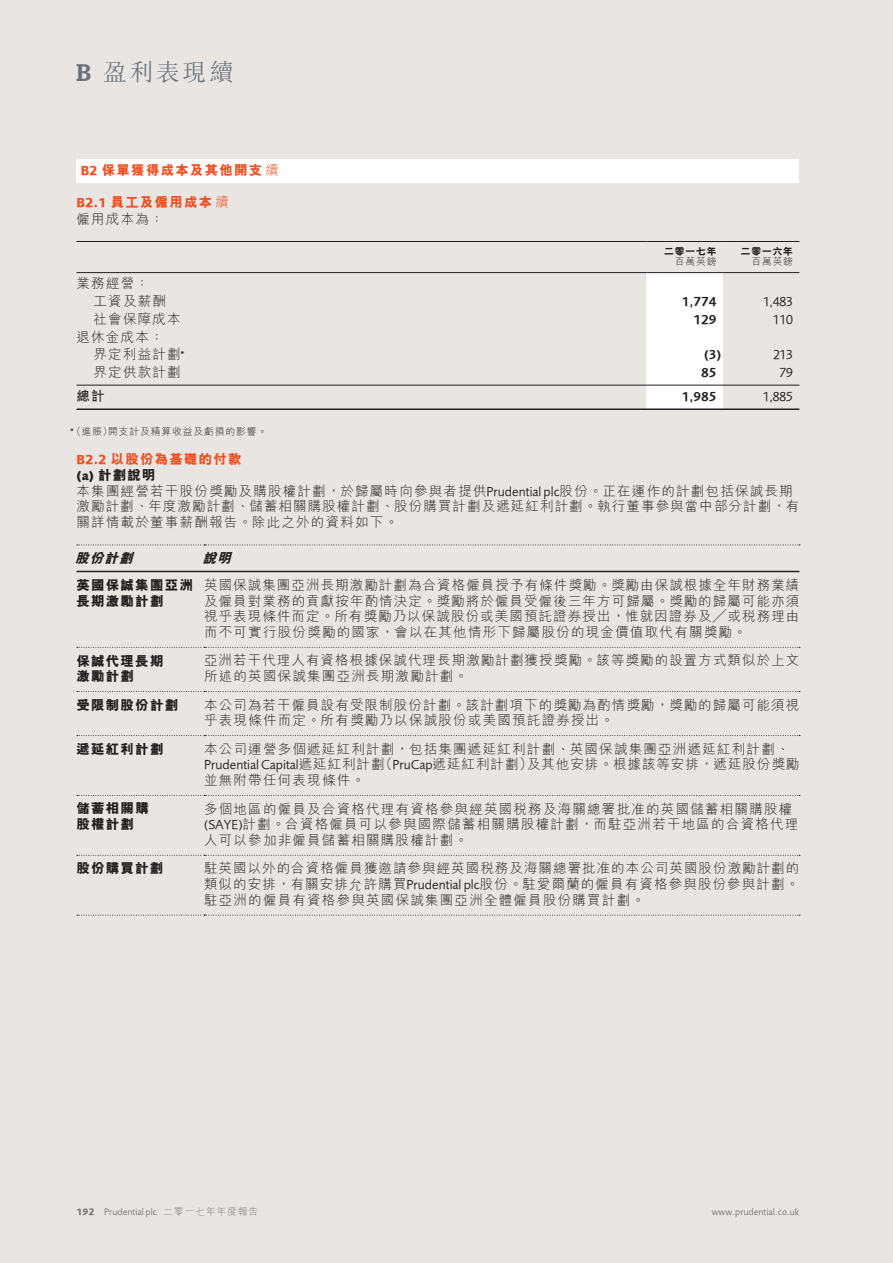
<style>
.page{position:relative;width:893px;height:1263px;background:#e9e5e3}
.page>*{position:absolute;margin:0;border:0;box-sizing:border-box;transform-origin:0 0}
.t1{font:24px "M Sung HK Light E Ten B5 H";letter-spacing:.1em;color:#6a737b}
.t2{font:13.5px/15.8px "M Hei HK Light E Ten B5 H";letter-spacing:.09em;color:#231f20}
.t3{font:13.5px/15.8px "M Hei HK Xbold E Ten B5 H";letter-spacing:.09em;color:#231f20}
.t4{font:13.5px/15.8px "M Hei HK Xbold E Ten B5 H";letter-spacing:.09em;color:#f05123}
.t5{font:600 13.5px "Pru Sans Normal";letter-spacing:-.01em;color:#231f20}
.t6{font:13.5px "Pru Sans Normal";letter-spacing:-.01em;color:#231f20}
.t7{font:italic 13.5px "M Hei HK Xbold E Ten B5 H";color:#231f20}
.t8{font:13.5px "M Hei HK Bold E Ten B5 H";color:#231f20}
.t9{font:9.75px "Pru Sans Normal";color:#77787b}
.t10{font:9.75px "M Hei HK Light E Ten B5 H";letter-spacing:.09em;color:#231f20}
.t11{font:9.75px "M Hei HK Xbold E Ten B5 H";letter-spacing:.09em;color:#231f20}
.s1{font-family:"Stag";font-weight:500}
.s2{font-family:"Pru Sans Extra";font-weight:700}
.s3{font-family:"M Hei HK Light E Ten B5 H"}
.s4{font-family:"Pru Sans Normal";font-size:10.5px}
.s5{font-family:"Pru Sans Normal"}
.s6{font-family:"Pru Sans Extra";font-weight:700;color:#231f20}
.s7{color:#231f20}
</style>
<div class="page">
<div style="left:646px;top:274px;width:77px;height:134px;background:#fff"></div>
<hr style="left:646px;top:241px;width:77px;height:1px;background:#231f20">
<hr style="left:646px;top:272px;width:77px;height:1px;background:#231f20">
<hr style="left:77px;top:241px;width:569px;height:1px;background:#231f20">
<hr style="left:723px;top:241px;width:76px;height:1px;background:#231f20">
<hr style="left:77px;top:272px;width:569px;height:1px;background:#231f20">
<hr style="left:723px;top:272px;width:76px;height:1px;background:#231f20">
<hr style="left:77px;top:385px;width:722px;height:1px;background:#231f20">
<hr style="left:77px;top:408px;width:722px;height:2px;background:#231f20">
<svg style="left:77px;top:647px;width:723px;height:1px"></svg>
<svg style="left:77px;top:691px;width:723px;height:1px"></svg>
<svg style="left:77px;top:735px;width:723px;height:1px"></svg>
<svg style="left:77px;top:795px;width:723px;height:1px"></svg>
<svg style="left:77px;top:855px;width:723px;height:1px"></svg>
<svg style="left:77px;top:915px;width:723px;height:1px"></svg>
<svg style="left:77px;top:545px;width:723px;height:1px"></svg>
<hr style="left:77px;top:571px;width:722px;height:1px;background:#231f20">
<div style="left:77px;top:159px;width:722px;height:24px;background:#fff"></div>
<h1 class="t1" style="left:77px;top:63px;width:159px"><span class="s1">B</span> 盈利表現續</h1>
<p class="t4" style="left:81px;top:164px;width:200px"><span class="s2">B2</span> 保單獲得成本及其他開支<span class="s3">續</span></p>
<p class="t4" style="left:77px;top:195px;width:154px"><span class="s2">B2.1</span> 員工及僱用成本<span class="s3">續</span></p>
<p class="t2" style="left:77px;top:213px;width:89px">僱用成本為：</p>
<p class="t2" style="left:94px;top:276px;width:74px;line-height:17.7px;text-indent:-17px">業務經營：<br>工資及薪酬</p>
<p class="t11" style="left:664px;top:247px;width:54px">二零一七年</p>
<p class="t10" style="left:675px;top:258px;width:43px">百萬英鎊</p>
<p class="t11" style="left:741px;top:247px;width:54px">二零一六年</p>
<p class="t10" style="left:751px;top:258px;width:43px">百萬英鎊</p>
<p class="t5" style="left:682px;top:294px;width:36px">1,774</p>
<p class="t6" style="left:763px;top:294px;width:32px">1,483</p>
<p class="t2" style="left:94px;top:313px;width:89px">社會保障成本</p>
<p class="t5" style="left:693px;top:312px;width:25px">129</p>
<p class="t6" style="left:773px;top:312px;width:22px">110</p>
<p class="t2" style="left:94px;top:329px;width:94px;line-height:17.7px;text-indent:-17px">退休金成本：<br>界定利益計劃<span class="s4">*</span></p>
<p class="t5" style="left:704px;top:347px;width:19px">(3)</p>
<p class="t6" style="left:773px;top:347px;width:22px">213</p>
<p class="t2" style="left:94px;top:366px;width:89px">界定供款計劃</p>
<p class="t5" style="left:701px;top:365px;width:17px">85</p>
<p class="t6" style="left:780px;top:365px;width:15px">79</p>
<p class="t8" style="left:77px;top:391px;width:30px">總計</p>
<p class="t5" style="left:682px;top:389px;width:36px">1,985</p>
<p class="t6" style="left:763px;top:389px;width:32px">1,885</p>
<p class="t10" style="left:70px;top:427px;width:198px"><span class="s5">*</span> （進賬）開支計及精算收益及虧損的影響。</p>
<p class="t4" style="left:77px;top:453px;width:167px"><span class="s2">B2.2</span> 以股份為基礎的付款<span class="s6">(a)</span> <span class="s7">計劃說明</span></p>
<p class="t2" style="left:77px;top:484px;width:724px">本集團經營若干股份獎勵及購股權計劃，於歸屬時向參與者提供<span class="s5">Prudential plc</span>股份。正在運作的計劃包括保誠長期激勵計劃、年度激勵計劃、儲蓄相關購股權計劃、股份購買計劃及遞延紅利計劃。執行董事參與當中部分計劃，有關詳情載於董事薪酬報告。除此之外的資料如下。</p>
<p class="t7" style="left:75px;top:553px;width:63px">股份計劃</p>
<p class="t7" style="left:203px;top:553px;width:33px">說明</p>
<p class="t3" style="left:77px;top:579px;width:118px">英國保誠集團亞洲長期激勵計劃</p>
<p class="t2" style="left:204px;top:579px;width:597px;text-align:justify">英國保誠集團亞洲長期激勵計劃為合資格僱員授予有條件獎勵。獎勵由保誠根據全年財務業績及僱員對業務的貢獻按年酌情決定。獎勵將於僱員受僱後三年方可歸屬。獎勵的歸屬可能亦須視乎表現條件而定。所有獎勵乃以保誠股份或美國預託證券授出，惟就因證券及╱或稅務理由而不可實行股份獎勵的國家，會以在其他情形下歸屬股份的現金價值取代有關獎勵。</p>
<p class="t3" style="left:77px;top:654px;width:88px">保誠代理長期激勵計劃</p>
<p class="t2" style="left:204px;top:654px;width:597px">亞洲若干代理人有資格根據保誠代理長期激勵計劃獲授獎勵。該等獎勵的設置方式類似於上文所述的英國保誠集團亞洲長期激勵計劃。</p>
<p class="t3" style="left:77px;top:698px;width:103px">受限制股份計劃</p>
<p class="t2" style="left:204px;top:698px;width:597px">本公司為若干僱員設有受限制股份計劃。該計劃項下的獎勵為酌情獎勵，獎勵的歸屬可能須視乎表現條件而定。所有獎勵乃以保誠股份或美國預託證券授出。</p>
<p class="t3" style="left:77px;top:743px;width:88px">遞延紅利計劃</p>
<p class="t2" style="left:204px;top:743px;width:597px">本公司運營多個遞延紅利計劃，包括集團遞延紅利計劃、英國保誠集團亞洲遞延紅利計劃、<br><span class="s5">Prudential Capital</span>遞延紅利計劃（<span class="s5">PruCap</span>遞延紅利計劃）及其他安排。根據該等安排，遞延股份獎勵並無附帶任何表現條件。</p>
<p class="t3" style="left:77px;top:802px;width:74px">儲蓄相關購股權計劃</p>
<p class="t2" style="left:204px;top:802px;width:596px">多個地區的僱員及合資格代理有資格參與經英國稅務及海關總署批准的英國儲蓄相關購股權<span class="s5">(SAYE)</span>計劃。合資格僱員可以參與國際儲蓄相關購股權計劃，而駐亞洲若干地區的合資格代理人可以參加非僱員儲蓄相關購股權計劃。</p>
<p class="t3" style="left:76px;top:862px;width:88px">股份購買計劃</p>
<p class="t2" style="left:204px;top:862px;width:597px;text-align:justify">駐英國以外的合資格僱員獲邀請參與經英國稅務及海關總署批准的本公司英國股份激勵計劃的類似的安排，有關安排允許購買<span class="s5">Prudential plc</span>股份。駐愛爾蘭的僱員有資格參與股份參與計劃。駐亞洲的僱員有資格參與英國保誠集團亞洲全體僱員股份購買計劃。</p>
<p class="t9" style="left:77px;top:1206px;width:183px"><span class="s2">192</span> Prudential plc <span class="s3">二零一七年年度報告</span></p>
<p class="t9" style="left:712px;top:1206px;width:89px">www.prudential.co.uk</p>
</div>
